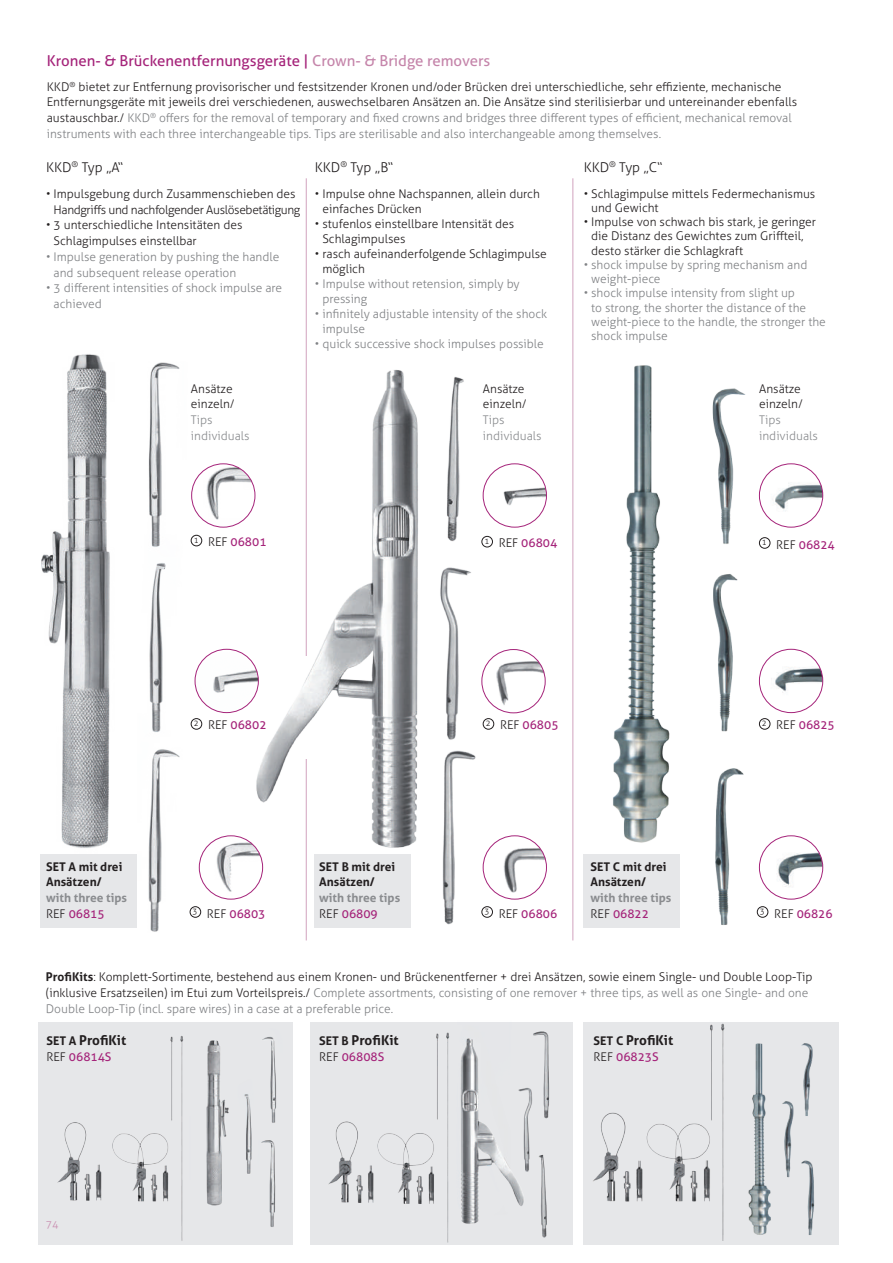
<style>
.page{position:relative;width:893px;height:1263px;background:#fff}
.page>*{position:absolute;margin:0;border:0;box-sizing:border-box;transform-origin:0 0}
.t1{font:15px "Aller";color:#a5247a}
.t2{font:700 13.5px "Aller";color:#231f20}
.t3{font:300 13.5px "Aller";color:#231f20}
.t4{font:300 12px/15.8px "Aller";color:#231f20}
.t5{font:300 12px/14.2px "Aller";color:#808285}
.t6{font:12px "Aller";color:#a5247a}
.t7{font:300 12px/15.8px "Aller";letter-spacing:-.03em;color:#231f20}
.t8{font:700 12px/15.8px "Aller";color:#8a8c8f}
.t9{font:700 12px/15.8px "Aller";color:#231f20}
.t10{font:300 12px/15.8px "Aller";color:#8a8c8f}
.t11{font:300 10.5px "Aller";color:#c98eb0}
.s1{color:#c585aa}
.s2{color:#808285}
.s3{font-weight:300;color:#231f20}
.s4{font-weight:400;color:#a5247a}
.s5{font-weight:700}
.s6{font-size:12px}
</style>
<div class="page">
<div style="left:38px;top:1022px;width:255px;height:223px;background:#e6e7e9"></div>
<div style="left:311px;top:1022px;width:262px;height:223px;background:#e6e7e9"></div>
<div style="left:584px;top:1022px;width:255px;height:223px;background:#e6e7e9"></div>
<div style="left:40px;top:854px;width:96px;height:74px;background:#e6e7e9"></div>
<div style="left:314px;top:854px;width:96px;height:74px;background:#e6e7e9"></div>
<div style="left:584px;top:854px;width:96px;height:74px;background:#e6e7e9"></div>
<hr style="left:306px;top:178px;width:1px;height:762px;background:#d1a2be">
<hr style="left:573px;top:178px;width:1px;height:762px;background:#d1a2be">
<img style="left:192px;top:464px;width:63px;height:63px;border-radius:32px">
<div style="left:191px;top:464px;width:64px;height:63px;border:1px solid #a5247a;border-radius:50%"></div>
<img style="left:42px;top:354px;width:68px;height:494px">
<img style="left:148px;top:362px;width:32px;height:570px">
<img style="left:195px;top:649px;width:63px;height:64px;border-radius:32px">
<div style="left:195px;top:649px;width:64px;height:64px;border:1px solid #a5247a;border-radius:50%"></div>
<img style="left:199px;top:836px;width:64px;height:63px;border-radius:32px">
<div style="left:199px;top:835px;width:64px;height:64px;border:1px solid #a5247a;border-radius:50%"></div>
<img style="left:483px;top:836px;width:63px;height:63px;border-radius:32px">
<div style="left:483px;top:835px;width:64px;height:64px;border:1px solid #a5247a;border-radius:50%"></div>
<img style="left:482px;top:649px;width:63px;height:64px;border-radius:32px">
<div style="left:482px;top:649px;width:63px;height:64px;border:1px solid #a5247a;border-radius:50%"></div>
<img style="left:483px;top:464px;width:63px;height:63px;border-radius:32px">
<div style="left:483px;top:464px;width:64px;height:63px;border:1px solid #a5247a;border-radius:50%"></div>
<img style="left:440px;top:377px;width:43px;height:356px">
<img style="left:170px;top:1036px;width:106px;height:205px">
<img style="left:436px;top:1031px;width:114px;height:212px">
<img style="left:710px;top:1023px;width:105px;height:218px">
<img style="left:613px;top:365px;width:57px;height:478px">
<img style="left:712px;top:388px;width:34px;height:156px">
<img style="left:759px;top:477px;width:64px;height:50px">
<div style="left:759px;top:464px;width:64px;height:63px;border:1px solid #a5247a;border-radius:50%"></div>
<img style="left:759px;top:649px;width:64px;height:64px;border-radius:32px">
<div style="left:759px;top:649px;width:64px;height:64px;border:1px solid #a5247a;border-radius:50%"></div>
<img style="left:759px;top:836px;width:64px;height:63px;border-radius:32px">
<div style="left:759px;top:835px;width:64px;height:64px;border:1px solid #a5247a;border-radius:50%"></div>
<img style="left:442px;top:733px;width:34px;height:192px">
<img style="left:328px;top:1121px;width:46px;height:82px">
<img style="left:377px;top:1132px;width:61px;height:75px">
<img style="left:112px;top:1133px;width:57px;height:69px">
<img style="left:57px;top:1122px;width:45px;height:79px">
<img style="left:648px;top:1122px;width:64px;height:119px">
<img style="left:583px;top:1068px;width:65px;height:135px">
<img style="left:715px;top:768px;width:29px;height:157px">
<img style="left:713px;top:574px;width:25px;height:158px">
<img style="left:254px;top:324px;width:164px;height:550px">
<div style="left:191px;top:535px;width:11px;height:11px;border:1px solid #231f20;border-radius:50%"></div>
<div style="left:191px;top:718px;width:11px;height:11px;border:1px solid #231f20;border-radius:50%"></div>
<div style="left:190px;top:906px;width:11px;height:11px;border:1px solid #231f20;border-radius:50%"></div>
<div style="left:483px;top:718px;width:11px;height:11px;border:1px solid #231f20;border-radius:50%"></div>
<div style="left:482px;top:906px;width:11px;height:11px;border:1px solid #231f20;border-radius:50%"></div>
<div style="left:482px;top:536px;width:11px;height:11px;border:1px solid #231f20;border-radius:50%"></div>
<div style="left:759px;top:537px;width:11px;height:11px;border:1px solid #231f20;border-radius:50%"></div>
<div style="left:759px;top:718px;width:11px;height:11px;border:1px solid #231f20;border-radius:50%"></div>
<div style="left:757px;top:906px;width:11px;height:11px;border:1px solid #231f20;border-radius:50%"></div>
<p class="t1" style="left:47px;top:51px;width:445px">Kronen- &amp; Brückenentfernungsgeräte | <span class="s1">Crown- &amp; Bridge removers</span></p>
<p class="t4" style="left:47px;top:78px;width:752px">KKD<sup>®</sup> bietet zur Entfernung provisorischer und festsitzender Kronen und/oder Brücken drei unterschiedliche, sehr effiziente, mechanische Entfernungsgeräte mit jeweils drei verschiedenen, auswechselbaren Ansätzen an. Die Ansätze sind sterilisierbar und untereinander ebenfalls austauschbar./ <span class="s2">KKD</span><sup>®</sup> <span class="s2">offers for the removal of temporary and fixed crowns and bridges three different types of efficient, mechanical removal instruments with each three interchangeable tips. Tips are sterilisable and also interchangeable among themselves.</span></p>
<p class="t3" style="left:46px;top:159px;width:79px">KKD<sup>®</sup> Typ „A“</p>
<p class="t3" style="left:315px;top:159px;width:80px">KKD<sup>®</sup> Typ „B“</p>
<p class="t3" style="left:584px;top:159px;width:80px">KKD<sup>®</sup> Typ „C“</p>
<p class="t7" style="left:54px;top:186px;width:248px;text-indent:-7px">• Impulsgebung durch Zusammenschieben des<br>Handgriffs und nachfolgender Auslösebetätigung</p>
<p class="t4" style="left:54px;top:217px;width:190px;text-indent:-7px">• 3 unterschiedliche Intensitäten des<br>Schlagimpulses einstellbar</p>
<p class="t5" style="left:54px;top:249px;width:227px;line-height:15.8px;text-indent:-7px">• Impulse generation by pushing the handle and subsequent release operation</p>
<p class="t5" style="left:54px;top:280px;width:230px;line-height:15.8px;text-indent:-7px">• 3 different intensities of shock impulse are achieved</p>
<p class="t4" style="left:322px;top:186px;width:219px;line-height:15px;text-indent:-8px">• Impulse ohne Nachspannen, allein durch einfaches Drücken</p>
<p class="t4" style="left:322px;top:216px;width:193px;line-height:15px;text-indent:-8px">• stufenlos einstellbare Intensität des<br>Schlagimpulses</p>
<p class="t4" style="left:322px;top:246px;width:226px;line-height:15px;text-indent:-8px">• rasch aufeinanderfolgende Schlagimpulse möglich</p>
<p class="t5" style="left:322px;top:276px;width:199px;line-height:15px;text-indent:-8px">• Impulse without retension, simply by pressing</p>
<p class="t5" style="left:322px;top:306px;width:226px;line-height:15px;text-indent:-8px">• infinitely adjustable intensity of the shock impulse</p>
<p class="t5" style="left:315px;top:336px;width:230px">• quick successive shock impulses possible</p>
<p class="t4" style="left:591px;top:186px;width:226px;line-height:14.2px;text-indent:-8px">• Schlagimpulse mittels Federmechanismus und Gewicht</p>
<p class="t4" style="left:591px;top:215px;width:226px;line-height:14.2px;text-indent:-8px">• Impulse von schwach bis stark, je geringer die Distanz des Gewichtes zum Griffteil, desto stärker die Schlagkraft</p>
<p class="t5" style="left:591px;top:258px;width:218px;text-indent:-8px">• shock impulse by spring mechanism and weight-piece</p>
<p class="t5" style="left:591px;top:286px;width:236px;text-indent:-8px">• shock impulse intensity from slight up<br>to strong, the shorter the distance of the weight-piece to the handle, the stronger the shock impulse</p>
<p class="t4" style="left:191px;top:381px;width:45px">Ansätze einzeln/</p>
<p class="t10" style="left:191px;top:412px;width:60px">Tips individuals</p>
<p class="t6" style="left:194px;top:534px;width:74px"><sup>1</sup> <span class="s3">REF</span> 06801</p>
<p class="t9" style="left:46px;top:858px;width:78px">SET A mit drei<br>Ansätzen/</p>
<p class="t8" style="left:46px;top:890px;width:82px">with three tips<br><span class="s3">REF</span> <span class="s4">06815</span></p>
<p class="t6" style="left:194px;top:718px;width:74px"><sup>2</sup> <span class="s3">REF</span> 06802</p>
<p class="t6" style="left:193px;top:906px;width:74px"><sup>3</sup> <span class="s3">REF</span> 06803</p>
<p class="t9" style="left:319px;top:858px;width:77px">SET B mit drei<br>Ansätzen/</p>
<p class="t8" style="left:319px;top:890px;width:82px">with three tips<br><span class="s3">REF</span> <span class="s4">06809</span></p>
<p class="t4" style="left:483px;top:381px;width:45px">Ansätze einzeln/</p>
<p class="t10" style="left:483px;top:412px;width:60px">Tips individuals</p>
<p class="t4" style="left:759px;top:381px;width:45px">Ansätze einzeln/</p>
<p class="t10" style="left:759px;top:412px;width:60px">Tips individuals</p>
<p class="t6" style="left:484px;top:536px;width:74px"><sup>1</sup> <span class="s3">REF</span> 06804</p>
<p class="t6" style="left:762px;top:537px;width:74px"><sup>1</sup> <span class="s3">REF</span> 06824</p>
<p class="t6" style="left:486px;top:718px;width:74px"><sup>2</sup> <span class="s3">REF</span> 06805</p>
<p class="t6" style="left:484px;top:906px;width:74px"><sup>3</sup> <span class="s3">REF</span> 06806</p>
<p class="t9" style="left:590px;top:858px;width:78px">SET C mit drei<br>Ansätzen/</p>
<p class="t8" style="left:590px;top:890px;width:82px">with three tips<br><span class="s3">REF</span> <span class="s4">06822</span></p>
<p class="t6" style="left:762px;top:718px;width:74px"><sup>2</sup> <span class="s3">REF</span> 06825</p>
<p class="t6" style="left:760px;top:906px;width:74px"><sup>3</sup> <span class="s3">REF</span> 06826</p>
<p class="t4" style="left:46px;top:969px;width:768px"><span class="s5">ProfiKits</span>: Komplett-Sortimente, bestehend aus einem Kronen- und Brückenentferner + drei Ansätzen, sowie einem Single- und Double Loop-Tip (inklusive Ersatzseilen) im Etui zum Vorteilspreis./ <span class="s2">Complete assortments, consisting of one remover + three tips, as well as one Single- and one<br>Double Loop-Tip (incl. spare wires) in a case at a preferable price.</span></p>
<p class="t2" style="left:46px;top:1032px;width:81px"><span class="s6">SET A</span> ProfiKit</p>
<p class="t6" style="left:46px;top:1049px;width:66px"><span class="s3">REF</span> 06814S</p>
<p class="t2" style="left:319px;top:1032px;width:81px"><span class="s6">SET B</span> ProfiKit</p>
<p class="t6" style="left:319px;top:1049px;width:66px"><span class="s3">REF</span> 06808S</p>
<p class="t2" style="left:594px;top:1032px;width:81px"><span class="s6">SET C</span> ProfiKit</p>
<p class="t6" style="left:594px;top:1049px;width:66px"><span class="s3">REF</span> 06823S</p>
<p class="t11" style="left:46px;top:1218px;width:14px">74</p>
</div>
